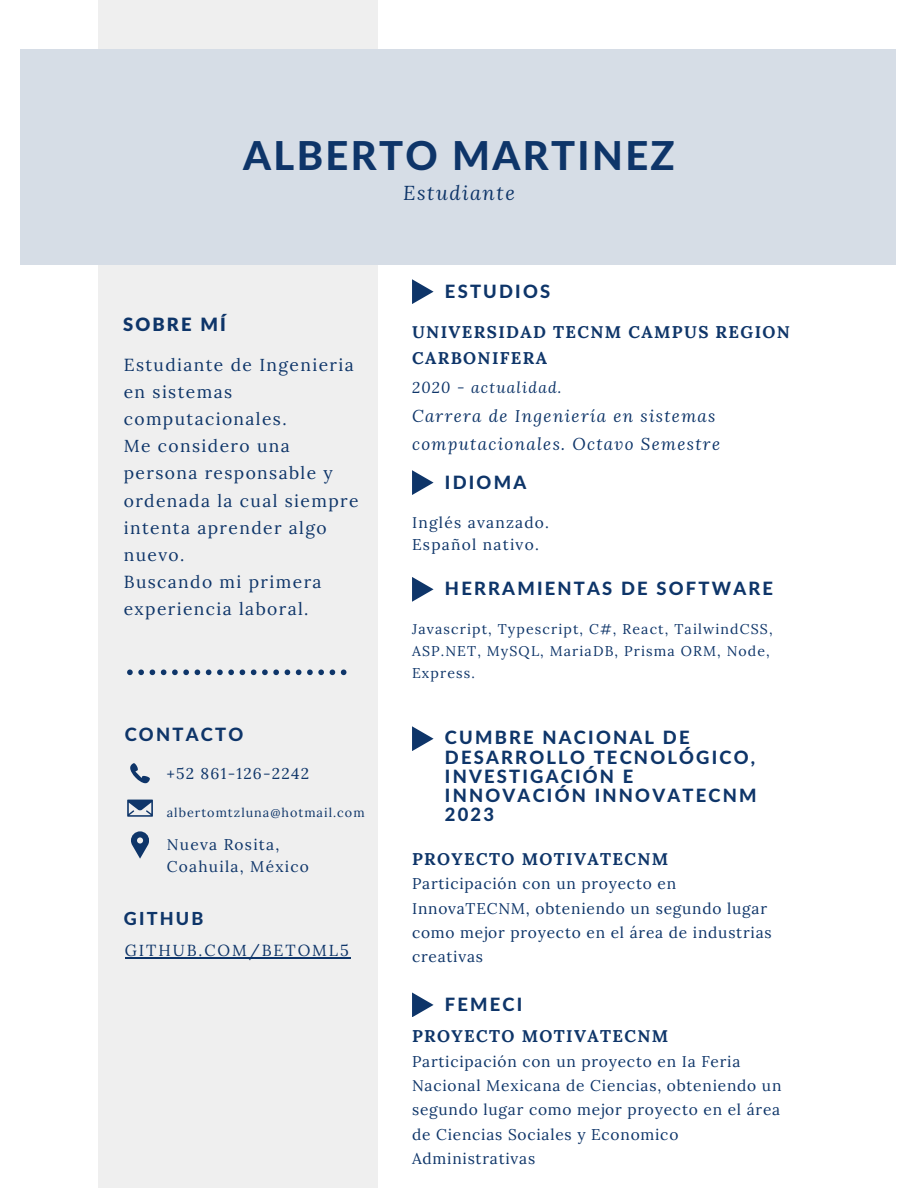
<style>
.page{position:relative;width:918px;height:1188px;background:#fff}
.page>*{position:absolute;margin:0;border:0;box-sizing:border-box;transform-origin:0 0}
.t1{font:800 39.9px "Lato Latin";letter-spacing:.06em;color:#0e3569}
.t2{font:italic 19.95px "Lora";letter-spacing:.08em;color:#0e3569}
.t3{font:800 18.3px/19.2px "Lato Latin";letter-spacing:.12em;color:#0e3569}
.t4{font:900 18.3px "Lato Latin";letter-spacing:.12em;color:#0e3569}
.t5{font:800 18px "Lato Latin";letter-spacing:.12em;color:#0e3569}
.t6{font:17.4px/27.2px "Lora";letter-spacing:.08em;color:#0e3569}
.t7{font:700 16.95px/26.4px "Lora";letter-spacing:.08em;color:#0e3569}
.t8{font:italic 16.95px/27.5px "Lora";letter-spacing:.08em;color:#0e3569}
.t9{font:16.05px "Lora";letter-spacing:.12em;color:#0e3569}
.t10{font:15.45px/24.3px "Lora";letter-spacing:.05em;color:#0e3569}
.t11{font:15.45px/21.1px "Lora";letter-spacing:.08em;color:#0e3569}
.t12{font:italic 15.45px "Lora";letter-spacing:.08em;color:#0e3569}
.t13{font:14.1px/22.2px "Lora";letter-spacing:.08em;color:#0e3569}
.t14{font:12.6px "Lora";letter-spacing:.08em;color:#0e3569}
</style>
<div class="page">
<div style="left:98px;top:0;width:280px;height:1188px;background:#efefef"></div>
<div style="left:20px;top:49px;width:876px;height:216px;background:#d6dde6"></div>
<svg style="left:412px;top:470px;width:22px;height:25px"></svg>
<svg style="left:412px;top:577px;width:22px;height:25px"></svg>
<svg style="left:412px;top:726px;width:22px;height:25px"></svg>
<svg style="left:412px;top:279px;width:22px;height:25px"></svg>
<svg style="left:130px;top:763px;width:20px;height:20px"></svg>
<svg style="left:127px;top:800px;width:26px;height:16px"></svg>
<svg style="left:131px;top:831px;width:18px;height:27px"></svg>
<svg style="left:127px;top:670px;width:219px;height:5px"></svg>
<svg style="left:412px;top:992px;width:22px;height:25px"></svg>
<hr style="left:125px;top:958px;width:226px;height:1px;background:#0e3569">
<p class="t1" style="left:243px;top:137px;width:433px">ALBERTO MARTINEZ</p>
<p class="t2" style="left:403px;top:180px;width:113px">Estudiante</p>
<h6 class="t4" style="left:123px;top:316px;width:104px">SOBRE MÍ</h6>
<h2 class="t6" style="left:124px;top:351px;width:236px">Estudiante de Ingenieria en sistemas computacionales.<br>Me considero una persona responsable y ordenada la cual siempre intenta aprender algo nuevo.<br>Buscando mi primera experiencia laboral.</h2>
<p class="t3" style="left:125px;top:726px;width:120px">CONTACTO</p>
<p class="t11" style="left:167px;top:763px;width:144px">+52 861-126-2242</p>
<p class="t14" style="left:167px;top:804px;width:199px">albertomtzluna@hotmail.com</p>
<p class="t11" style="left:167px;top:834px;width:144px">Nueva Rosita,<br>Coahuila, México</p>
<h4 class="t5" style="left:124px;top:910px;width:81px">GITHUB</h4>
<p class="t9" style="left:125px;top:940px;width:225px">GITHUB.COM/BETOML5</p>
<h5 class="t3" style="left:445px;top:282px;width:107px">ESTUDIOS</h5>
<h1 class="t7" style="left:412px;top:318px;width:380px">UNIVERSIDAD TECNM CAMPUS REGION<br>CARBONIFERA</h1>
<h2 class="t12" style="left:412px;top:377px;width:151px">2020 - actualidad.</h2>
<h3 class="t8" style="left:412px;top:402px;width:310px">Carrera de Ingeniería en sistemas computacionales. Octavo Semestre</h3>
<h2 class="t3" style="left:445px;top:473px;width:83px">IDIOMA</h2>
<h4 class="t11" style="left:412px;top:511px;width:139px">Inglés avanzado.</h4>
<p class="t11" style="left:412px;top:534px;width:128px">Español nativo.</p>
<h6 class="t3" style="left:445px;top:580px;width:330px">HERRAMIENTAS DE SOFTWARE</h6>
<h2 class="t13" style="left:412px;top:617px;width:362px">Javascript, Typescript, C#, React, TailwindCSS,<br>ASP.NET, MySQL, MariaDB, Prisma ORM, Node,<br>Express.</h2>
<p class="t3" style="left:445px;top:729px;width:313px">CUMBRE NACIONAL DE<br>DESARROLLO TECNOLÓGICO,<br>INVESTIGACIÓN E<br>INNOVACIÓN INNOVATECNM<br>2023</p>
<p class="t7" style="left:412px;top:845px;width:258px">PROYECTO MOTIVATECNM</p>
<h2 class="t10" style="left:412px;top:871px;width:361px">Participación con un proyecto en<br>InnovaTECNM, obteniendo un segundo lugar como mejor proyecto en el área de industrias creativas</h2>
<h2 class="t3" style="left:445px;top:995px;width:79px">FEMECI</h2>
<p class="t7" style="left:412px;top:1023px;width:258px">PROYECTO MOTIVATECNM</p>
<h2 class="t10" style="left:412px;top:1049px;width:371px">Participación con un proyecto en Ia Feria Nacional Mexicana de Ciencias, obteniendo un segundo lugar como mejor proyecto en el área de Ciencias Sociales y Economico Administrativas</h2>
</div>
